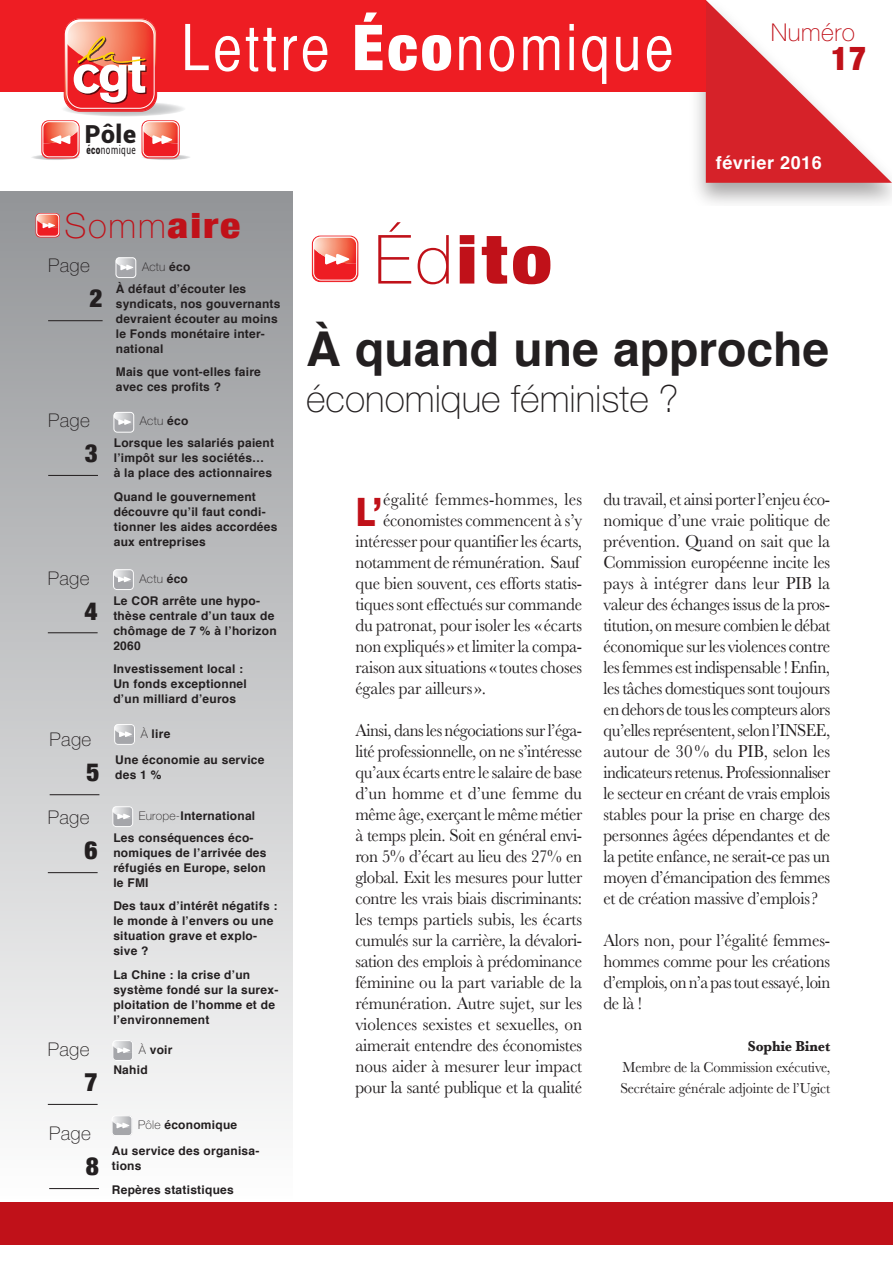
<style>
.page{position:relative;width:893px;height:1263px;background:#fff}
.page>*{position:absolute;margin:0;border:0;box-sizing:border-box;transform-origin:0 0}
.t1{font:900 condensed 67.8px "Helvetica Neue";color:#c01119;scale:1.2 1}
.t2{font:63.3px "Helvetica CY Plain";letter-spacing:.05em;color:#fff}
.t3{font:700 48px "Helvetica";color:#231f20}
.texte_courant___lett{font:700 39.75px "Akzidenz Grotesk BE";color:#c01119;scale:.94 1}
.t4{font:100 37.5px "Helvetica Neue";color:#231f20}
.t5{font:100 34.8px "Helvetica Neue";color:#c01119}
.t6{font:900 condensed 32.7px "Helvetica Neue";color:#c01119}
.t7{font:900 condensed 25.2px "Helvetica Neue";color:#231f20}
.t8{font:900 24.75px "Roboto";color:#231f20}
.t9{font:100 24.6px "Helvetica Neue";letter-spacing:.02em;color:#c01119}
.t10{font:100 18.9px "Helvetica Neue";letter-spacing:.02em;color:#231f20}
.Texte_courant{font:18px/21px "Baskerville";letter-spacing:-.02em;color:#231f20;text-align:justify;scale:.94 1}
.Texte_courant-2{font:18px/21px "Baskerville";letter-spacing:-.02em;color:#231f20;text-align:justify;scale:.93 1}
.texte_courant___lett-2{font:18px "Baskerville";letter-spacing:-.015em;color:#231f20;scale:.94 1}
.Texte_courant-3{font:18px/21px "Baskerville";letter-spacing:-.02em;color:#231f20;text-align:justify;scale:.95 1}
.texte_courant___lett-3{font:18px "Baskerville";letter-spacing:-.015em;color:#231f20;scale:.93 1}
.texte_courant___lett-4{font:18px "Baskerville";letter-spacing:.01em;color:#231f20;scale:.95 1}
.t11{font:700 18px "Helvetica";letter-spacing:.03em;color:#fff}
.Texte_courant-4{font:15px/21px "Baskerville";letter-spacing:-.01em;color:#231f20;scale:.94 1}
.signature{font:700 15px "Baskerville";letter-spacing:-.01em;color:#231f20;scale:.94 1}
.t12{font:700 12px/15px "Helvetica";letter-spacing:.02em;color:#231f20}
.t13{font:100 12px "Helvetica Neue";letter-spacing:.02em;color:#231f20}
.t14{font:11.7px "Roboto";letter-spacing:.05em;color:#231f20;scale:.7 1}
.s1{font-weight:900}
.s2{font-family:"Helvetica Neue";font-weight:900;font-stretch:condensed}
.s3{font-weight:900;font-stretch:condensed}
.s4{font-family:"Helvetica";font-weight:700}
.s5{font-family:"Helvetica Neue";font-weight:100}
.s6{font-weight:100;font-stretch:normal}
</style>
<div class="page">
<div style="left:0;top:191px;width:293px;height:1008px;background:linear-gradient(to bottom,#929497,#fdfdfd)"></div>
<img style="left:697px;top:92px;width:195px;height:111px">
<svg style="left:706px;top:0;width:186px;height:183px"></svg>
<div style="left:0;top:0;width:706px;height:92px;background:#ee1d23"></div>
<svg style="left:32px;top:18px;width:158px;height:142px"></svg>
<svg style="left:312px;top:236px;width:46px;height:45px;background:#f36e68"></svg>
<div style="left:0;top:1202px;width:893px;height:43px;background:#c01119"></div>
<hr style="left:48px;top:320px;width:55px;height:1px;background:#231f20">
<svg style="left:116px;top:257px;width:20px;height:21px"></svg>
<div style="left:36px;top:213px;width:24px;height:24px;border:1px solid #ee1d23;border-radius:4px"></div>
<svg style="left:36px;top:213px;width:23px;height:24px"></svg>
<hr style="left:48px;top:475px;width:50px;height:1px;background:#231f20">
<svg style="left:114px;top:412px;width:20px;height:20px"></svg>
<hr style="left:49px;top:1188px;width:50px;height:1px;background:#231f20">
<svg style="left:112px;top:1115px;width:20px;height:21px"></svg>
<hr style="left:48px;top:632px;width:50px;height:1px;background:#231f20">
<svg style="left:113px;top:569px;width:21px;height:21px"></svg>
<svg style="left:114px;top:724px;width:21px;height:20px"></svg>
<hr style="left:50px;top:794px;width:49px;height:1px;background:#231f20">
<svg style="left:113px;top:1040px;width:20px;height:21px"></svg>
<hr style="left:48px;top:1104px;width:50px;height:1px;background:#231f20">
<svg style="left:113px;top:806px;width:20px;height:21px"></svg>
<hr style="left:48px;top:872px;width:50px;height:1px;background:#231f20">
<p class="t8" style="left:85px;top:116px;width:53px">Pôle</p>
<p class="t14" style="left:86px;top:141px;width:72px"><span class="s1">éco</span>nomique</p>
<p class="t2" style="left:181px;top:12px;width:494px">Lettre <span class="s2">Éco</span>nomique</p>
<p class="t9" style="left:771px;top:18px;width:86px">Numéro</p>
<p class="t6" style="left:831px;top:31px;width:36px">17</p>
<p class="t11" style="left:716px;top:148px;width:108px">février 2016</p>
<p class="t5" style="left:64px;top:206px;width:177px">Somm<span class="s3">aire</span></p>
<p class="t10" style="left:48px;top:255px;width:43px">Page</p>
<p class="t7" style="left:90px;top:278px;width:15px">2</p>
<p class="t10" style="left:48px;top:410px;width:43px">Page</p>
<p class="t7" style="left:85px;top:432px;width:15px">3</p>
<p class="t13" style="left:142px;top:260px;width:50px">Actu <span class="s4">éco</span></p>
<p class="t12" style="left:116px;top:281px;width:166px">À défaut d’écouter les syndicats, nos gouvernants devraient écouter au moins le Fonds monétaire inter&shy;national</p>
<p class="t12" style="left:116px;top:365px;width:147px">Mais que vont-elles faire avec ces profits ?</p>
<p class="t13" style="left:140px;top:414px;width:50px">Actu <span class="s4">éco</span></p>
<p class="t12" style="left:114px;top:436px;width:162px">Lorsque les salariés paient l’impôt sur les sociétés…<br>à la place des actionnaires</p>
<p class="t12" style="left:114px;top:489px;width:165px">Quand le gouvernement découvre qu’il faut condi&shy;tionner les aides accordées aux entreprises</p>
<p class="t10" style="left:48px;top:567px;width:43px">Page</p>
<p class="t7" style="left:85px;top:590px;width:15px">4</p>
<p class="t13" style="left:140px;top:572px;width:50px">Actu <span class="s4">éco</span></p>
<p class="t12" style="left:113px;top:593px;width:165px">Le COR arrête une hypo&shy;thèse centrale d’un taux de chômage de 7 % à l’horizon<br>2060</p>
<p class="t12" style="left:113px;top:662px;width:135px">Investissement local :<br>Un fonds exceptionnel d’un milliard d’euros</p>
<p class="t12" style="left:141px;top:726px;width:31px"><span class="s5">À</span> lire</p>
<p class="t10" style="left:50px;top:729px;width:43px">Page</p>
<p class="t7" style="left:86px;top:752px;width:15px">5</p>
<p class="t12" style="left:115px;top:752px;width:151px">Une économie au service des 1 %</p>
<p class="t10" style="left:48px;top:807px;width:43px">Page</p>
<p class="t12" style="left:139px;top:808px;width:118px"><span class="s5">Europe-</span>International</p>
<p class="t7" style="left:85px;top:830px;width:15px">6</p>
<p class="t12" style="left:113px;top:830px;width:155px">Les conséquences éco&shy;nomiques de l’arrivée des réfugiés en Europe, selon le FMI</p>
<p class="t12" style="left:113px;top:899px;width:166px">Des taux d’intérêt négatifs : le monde à l’envers ou une situation grave et explo&shy;sive ?</p>
<p class="t12" style="left:113px;top:967px;width:166px">La Chine : la crise d’un système fondé sur la surex&shy;ploitation de l’homme et de l’environnement</p>
<p class="t10" style="left:48px;top:1039px;width:43px">Page</p>
<p class="t12" style="left:139px;top:1042px;width:35px"><span class="s5">À</span> voir</p>
<p class="t7" style="left:85px;top:1061px;width:15px">7</p>
<p class="t12" style="left:113px;top:1062px;width:36px">Nahid</p>
<p class="t12" style="left:138px;top:1117px;width:101px"><span class="s5">Pôle</span> économique</p>
<p class="t10" style="left:49px;top:1123px;width:43px">Page</p>
<p class="t7" style="left:86px;top:1145px;width:15px">8</p>
<p class="t12" style="left:112px;top:1143px;width:149px">Au service des organisa&shy;tions</p>
<p class="t12" style="left:112px;top:1182px;width:123px">Repères statistiques</p>
<p class="t1" style="left:374px;top:204px;width:150px"><span class="s6">Éd</span>ito</p>
<p class="t3" style="left:306px;top:310px;width:524px">À quand une approche</p>
<p class="t4" style="left:306px;top:378px;width:374px">économique féministe ?</p>
<p class="texte_courant___lett" style="left:355px;top:489px;width:30px">L’</p>
<p class="texte_courant___lett-4" style="left:383px;top:487px;width:211px">égalité femmes-hommes, les</p>
<p class="texte_courant___lett-2" style="left:383px;top:508px;width:213px">économistes commencent à s’y</p>
<p class="texte_courant___lett-2" style="left:355px;top:529px;width:243px">intéresser pour quantifier les écarts,</p>
<p class="texte_courant___lett-3" style="left:355px;top:550px;width:243px">notamment de rémunération. Sauf</p>
<p class="texte_courant___lett-2" style="left:355px;top:571px;width:243px">que bien souvent, ces efforts statis-</p>
<p class="texte_courant___lett-2" style="left:355px;top:592px;width:243px">tiques sont effectués sur commande</p>
<p class="texte_courant___lett-2" style="left:355px;top:613px;width:243px">du patronat, pour isoler les «écarts</p>
<p class="texte_courant___lett-2" style="left:355px;top:634px;width:243px">non expliqués» et limiter la compa-</p>
<p class="texte_courant___lett-2" style="left:355px;top:655px;width:243px">raison aux situations «toutes choses</p>
<p class="texte_courant___lett-2" style="left:355px;top:676px;width:141px">égales par ailleurs».</p>
<p class="Texte_courant-2" style="left:355px;top:720px;width:245px">Ainsi, dans les négociations sur l’éga&shy;lité professionnelle, on ne s’intéresse qu’aux écarts entre le salaire de base d’un homme et d’une femme du même âge, exerçant le même métier à temps plein. Soit en général envi&shy;ron 5% d’écart au lieu des 27% en global. Exit les mesures pour lutter contre les vrais biais discriminants: les temps partiels subis, les écarts cumulés sur la carrière, la dévalori&shy;sation des emplois à prédominance féminine ou la part variable de la rémunération. Autre sujet, sur les violences sexistes et sexuelles, on aimerait entendre des économistes nous aider à mesurer leur impact pour la santé publique et la qualité</p>
<p class="Texte_courant" style="left:603px;top:489px;width:243px">du travail, et ainsi porter l’enjeu éco&shy;nomique d’une vraie politique de prévention. Quand on sait que la Commission européenne incite les pays à intégrer dans leur PIB la valeur des échanges issus de la pros&shy;titution, on mesure combien le débat économique sur les violences contre les femmes est indispensable ! Enfin, les tâches domestiques sont toujours en dehors de tous les compteurs alors qu’elles représentent, selon l’INSEE, autour de 30% du PIB, selon les indicateurs retenus. Professionnaliser le secteur en créant de vrais emplois stables pour la prise en charge des personnes âgées dépendantes et de la petite enfance, ne serait-ce pas un moyen d’émancipation des femmes et de création massive d’emplois?</p>
<p class="Texte_courant-3" style="left:603px;top:930px;width:240px">Alors non, pour l’égalité femmes&shy;hommes comme pour les créations d’emplois, on n’a pas tout essayé, loin de là !</p>
<p class="signature" style="left:748px;top:1035px;width:89px">Sophie Binet</p>
<p class="Texte_courant-4" style="left:620px;top:1057px;width:225px">Membre de la Commission exécutive,<br>Secrétaire générale adjointe de l’Ugict</p>
</div>
